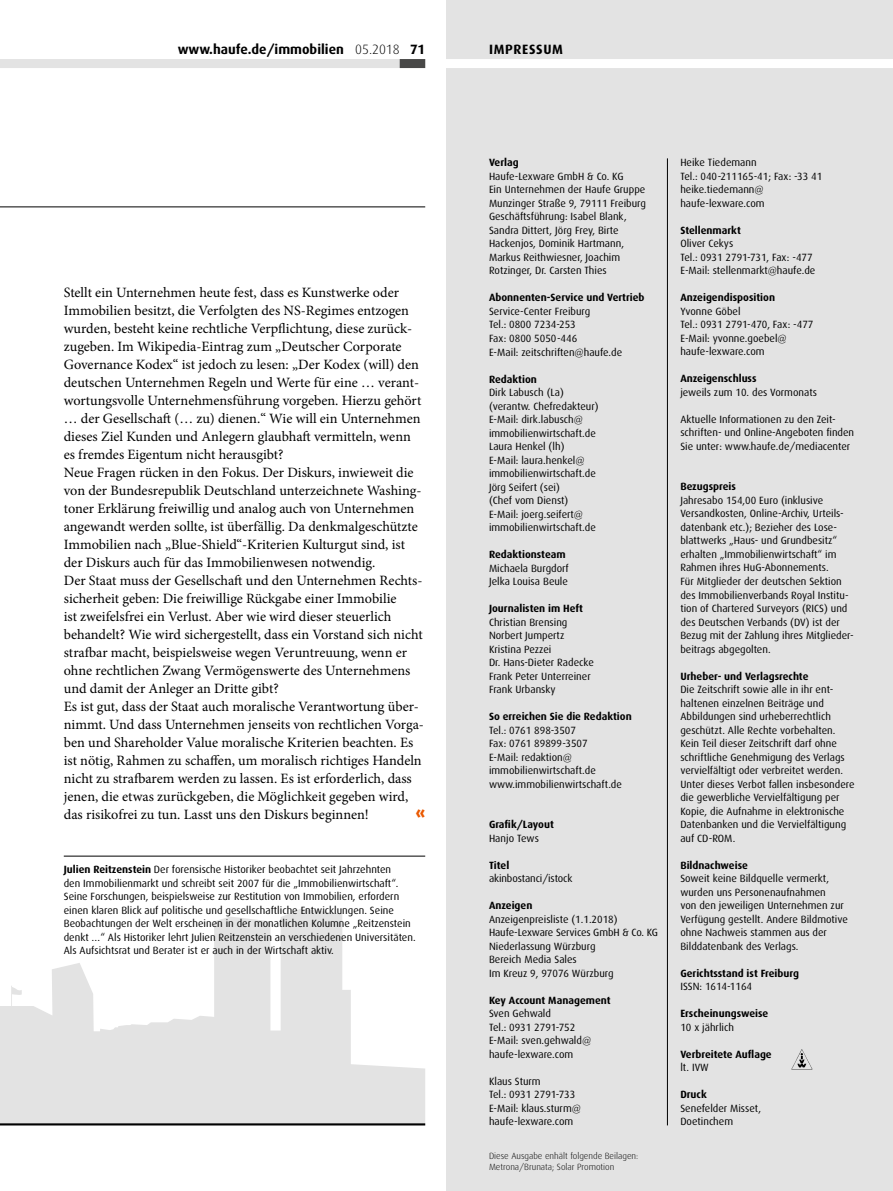
<style>
.page{position:relative;width:893px;height:1191px;background:#fff}
.page>*{position:absolute;margin:0;border:0;box-sizing:border-box;transform-origin:0 0}
.t1{font:900 16.5px "Dax";color:#ea5901}
.t2{font:14.25px/18px "Minion Pro";color:#000}
.t3{font:700 13.5px "Dax";color:#000}
.t4{font:700 13.5px "Dax";letter-spacing:.05em;color:#000}
.t5{font:10.5px/13.5px "Dax";color:#000}
.t6{font:700 10.5px "Dax";color:#000}
.t7{font:300 9px/10.5px "Dax";color:#000}
.s1{font-weight:300}
.s2{font-weight:700}
</style>
<div class="page">
<svg style="left:0;top:908px;width:425px;height:215px;fill:#e3e3e3"></svg>
<div style="left:446px;top:0;width:447px;height:1191px;background:#e3e3e3"></div>
<div style="left:0;top:59px;width:425px;height:9px;background:#e3e3e3"></div>
<div style="left:400px;top:59px;width:25px;height:9px;background:#484847"></div>
<div style="left:441px;top:59px;width:452px;height:9px;background:#fff"></div>
<hr style="left:64px;top:856px;width:361px;height:1px;background:#000">
<img style="left:792px;top:1049px;width:21px;height:21px">
<hr style="left:667px;top:158px;width:1px;height:967px;background:#000">
<hr style="left:0;top:207px;width:425px;height:1px;background:#000">
<hr style="left:0;top:1123px;width:425px;height:2px;background:#000">
<p class="t3" style="left:178px;top:41px;width:249px">www.haufe.de/immobilien <span class="s1">05.2018</span> 71</p>
<p class="t4" style="left:489px;top:41px;width:76px">IMPRESSUM</p>
<p class="t2" style="left:64px;top:284px;width:362px">Stellt ein Unternehmen heute fest, dass es Kunstwerke oder Immobilien besitzt, die Verfolgten des NS-Regimes entzogen wurden, besteht keine rechtliche Verpflichtung, diese zurück&shy;zugeben. Im Wikipedia-Eintrag zum „Deutscher Corporate Governance Kodex“ ist jedoch zu lesen: „Der Kodex (will) den deutschen Unternehmen Regeln und Werte für eine … verant&shy;wortungsvolle Unternehmensführung vorgeben. Hierzu gehört … der Gesellschaft (… zu) dienen.“ Wie will ein Unternehmen dieses Ziel Kunden und Anlegern glaubhaft vermitteln, wenn es fremdes Eigentum nicht herausgibt?<br>Neue Fragen rücken in den Fokus. Der Diskurs, inwieweit die von der Bundesrepublik Deutschland unterzeichnete Washing&shy;toner Erklärung freiwillig und analog auch von Unternehmen angewandt werden sollte, ist überfällig. Da denkmalgeschützte Immobilien nach „Blue-Shield“-Kriterien Kulturgut sind, ist der Diskurs auch für das Immobilienwesen notwendig.<br>Der Staat muss der Gesellschaft und den Unternehmen Rechts&shy;sicherheit geben: Die freiwillige Rückgabe einer Immobilie<br>ist zweifelsfrei ein Verlust. Aber wie wird dieser steuerlich behandelt? Wie wird sichergestellt, dass ein Vorstand sich nicht strafbar macht, beispielsweise wegen Veruntreuung, wenn er ohne rechtlichen Zwang Vermögenswerte des Unternehmens und damit der Anleger an Dritte gibt?<br>Es ist gut, dass der Staat auch moralische Verantwortung über&shy;nimmt. Und dass Unternehmen jenseits von rechtlichen Vorga&shy;ben und Shareholder Value moralische Kriterien beachten. Es ist nötig, Rahmen zu schaffen, um moralisch richtiges Handeln nicht zu strafbarem werden zu lassen. Es ist erforderlich, dass jenen, die etwas zurückgeben, die Möglichkeit gegeben wird, das risikofrei zu tun. Lasst uns den Diskurs beginnen!</p>
<h1 class="t1" style="left:416px;top:804px;width:11px">«</h1>
<p class="t5" style="left:64px;top:863px;width:353px"><span class="s2">Julien Reitzenstein</span> Der forensische Historiker beobachtet seit Jahrzehnten<br>den Immobilienmarkt und schreibt seit 2007 für die „Immobilienwirtschaft“.<br>Seine Forschungen, beispielsweise zur Restitution von Immobilien, erfordern einen klaren Blick auf politische und gesellschaftliche Entwicklungen. Seine Beobachtungen der Welt erscheinen in der monatlichen Kolumne „Reitzenstein denkt …“ Als Historiker lehrt Julien Reitzenstein an verschiedenen Universitäten.<br>Als Aufsichtsrat und Berater ist er auch in der Wirtschaft aktiv.</p>
<p class="t6" style="left:489px;top:157px;width:31px">Verlag</p>
<p class="t5" style="left:489px;top:170px;width:158px">Haufe-Lexware GmbH &amp; Co. KG<br>Ein Unternehmen der Haufe Gruppe<br>Munzinger Straße 9, 79111 Freiburg<br>Geschäftsführung: Isabel Blank,<br>Sandra Dittert, Jörg Frey, Birte<br>Hackenjos, Dominik Hartmann,<br>Markus Reithwiesner, Joachim<br>Rotzinger, Dr. Carsten Thies</p>
<p class="t6" style="left:489px;top:292px;width:157px">Abonnenten-Service und Vertrieb</p>
<p class="t5" style="left:489px;top:305px;width:135px">Service-Center Freiburg<br>Tel.: 0800 7234-253<br>Fax: 0800 5050-446<br>E-Mail: zeitschriften@haufe.de</p>
<p class="t6" style="left:489px;top:373px;width:49px">Redaktion</p>
<p class="t5" style="left:489px;top:386px;width:111px">Dirk Labusch (La) (verantw. Chefredakteur)<br>E-Mail: dirk.labusch@ immobilienwirtschaft.de<br>Laura Henkel (lh)<br>E-Mail: laura.henkel@ immobilienwirtschaft.de<br>Jörg Seifert (sei)<br>(Chef vom Dienst)<br>E-Mail: joerg.seifert@ immobilienwirtschaft.de</p>
<p class="t6" style="left:489px;top:548px;width:78px">Redaktionsteam</p>
<p class="t5" style="left:489px;top:561px;width:81px">Michaela Burgdorf<br>Jelka Louisa Beule</p>
<p class="t6" style="left:489px;top:602px;width:95px">Journalisten im Heft</p>
<p class="t5" style="left:489px;top:615px;width:106px">Christian Brensing<br>Norbert Jumpertz<br>Kristina Pezzei<br>Dr. Hans-Dieter Radecke<br>Frank Peter Unterreiner<br>Frank Urbansky</p>
<p class="t6" style="left:489px;top:710px;width:144px">So erreichen Sie die Redaktion</p>
<p class="t5" style="left:489px;top:723px;width:134px">Tel.: 0761 898-3507<br>Fax: 0761 89899-3507<br>E-Mail: redaktion@ immobilienwirtschaft.de www.immobilienwirtschaft.de</p>
<p class="t6" style="left:489px;top:818px;width:66px">Grafik/Layout</p>
<p class="t5" style="left:489px;top:831px;width:51px">Hanjo Tews</p>
<p class="t6" style="left:489px;top:859px;width:22px">Titel</p>
<p class="t5" style="left:489px;top:872px;width:85px">akinbostanci/istock</p>
<p class="t6" style="left:489px;top:899px;width:45px">Anzeigen</p>
<p class="t5" style="left:489px;top:912px;width:170px">Anzeigenpreisliste (1.1.2018)<br>Haufe-Lexware Services GmbH &amp; Co. KG<br>Niederlassung Würzburg<br>Bereich Media Sales<br>Im Kreuz 9, 97076 Würzburg</p>
<p class="t6" style="left:489px;top:994px;width:123px">Key Account Management</p>
<p class="t5" style="left:489px;top:1007px;width:104px">Sven Gehwald<br>Tel.: 0931 2791-752<br>E-Mail: sven.gehwald@ haufe-lexware.com</p>
<p class="t5" style="left:489px;top:1074px;width:93px">Klaus Sturm<br>Tel.: 0931 2791-733<br>E-Mail: klaus.sturm@ haufe-lexware.com</p>
<p class="t7" style="left:489px;top:1150px;width:151px">Diese Ausgabe enhält folgende Beilagen:<br>Metrona/Brunata; Solar Promotion</p>
<p class="t5" style="left:680px;top:156px;width:143px">Heike Tiedemann<br>Tel.: 040-211165-41; Fax: -33 41 heike.tiedemann@ haufe-lexware.com</p>
<p class="t6" style="left:680px;top:224px;width:62px">Stellenmarkt</p>
<p class="t5" style="left:680px;top:237px;width:136px">Oliver Cekys<br>Tel.: 0931 2791-731, Fax: -477<br>E-Mail: stellenmarkt@haufe.de</p>
<p class="t6" style="left:680px;top:292px;width:96px">Anzeigendisposition</p>
<p class="t5" style="left:680px;top:304px;width:135px">Yvonne Göbel<br>Tel.: 0931 2791-470, Fax: -477<br>E-Mail: yvonne.goebel@ haufe-lexware.com</p>
<p class="t6" style="left:680px;top:373px;width:78px">Anzeigenschluss</p>
<p class="t5" style="left:680px;top:385px;width:138px">jeweils zum 10. des Vormonats</p>
<p class="t5" style="left:680px;top:412px;width:175px">Aktuelle Informationen zu den Zeit&shy;schriften- und Online-Angeboten finden<br>Sie unter: www.haufe.de/mediacenter</p>
<p class="t6" style="left:680px;top:481px;width:57px">Bezugspreis</p>
<p class="t5" style="left:680px;top:493px;width:174px">Jahresabo 154,00 Euro (inklusive Versandkosten, Online-Archiv, Urteils&shy;datenbank etc.); Bezieher des Lose&shy;blattwerks „Haus- und Grundbesitz“ erhalten „Immobilienwirtschaft“ im Rahmen ihres HuG-Abonnements.<br>Für Mitglieder der deutschen Sektion des Immobilienverbands Royal Institu&shy;tion of Chartered Surveyors (RICS) und des Deutschen Verbands (DV) ist der Bezug mit der Zahlung ihres Mitglieder&shy;beitrags abgegolten.</p>
<p class="t6" style="left:680px;top:670px;width:130px">Urheber- und Verlagsrechte</p>
<p class="t5" style="left:680px;top:682px;width:176px">Die Zeitschrift sowie alle in ihr ent&shy;haltenen einzelnen Beiträge und Abbildungen sind urheberrechtlich geschützt. Alle Rechte vorbehalten.<br>Kein Teil dieser Zeitschrift darf ohne schriftliche Genehmigung des Verlags vervielfältigt oder verbreitet werden.<br>Unter dieses Verbot fallen insbesondere die gewerbliche Vervielfältigung per Kopie, die Aufnahme in elektronische Datenbanken und die Vervielfältigung auf CD-ROM.</p>
<p class="t6" style="left:680px;top:859px;width:69px">Bildnachweise</p>
<p class="t5" style="left:680px;top:872px;width:169px">Soweit keine Bildquelle vermerkt, wurden uns Personenaufnahmen<br>von den jeweiligen Unternehmen zur Verfügung gestellt. Andere Bildmotive ohne Nachweis stammen aus der Bilddatenbank des Verlags.</p>
<p class="t6" style="left:680px;top:967px;width:120px">Gerichtsstand ist Freiburg</p>
<p class="t5" style="left:680px;top:980px;width:73px">ISSN: 1614-1164</p>
<p class="t6" style="left:680px;top:1007px;width:90px">Erscheinungsweise</p>
<p class="t5" style="left:680px;top:1020px;width:55px">10 x jährlich</p>
<p class="t6" style="left:680px;top:1048px;width:93px">Verbreitete Auflage</p>
<p class="t5" style="left:680px;top:1061px;width:30px">lt. IVW</p>
<p class="t6" style="left:680px;top:1088px;width:28px">Druck</p>
<p class="t5" style="left:680px;top:1101px;width:82px">Senefelder Misset,<br>Doetinchem</p>
</div>
